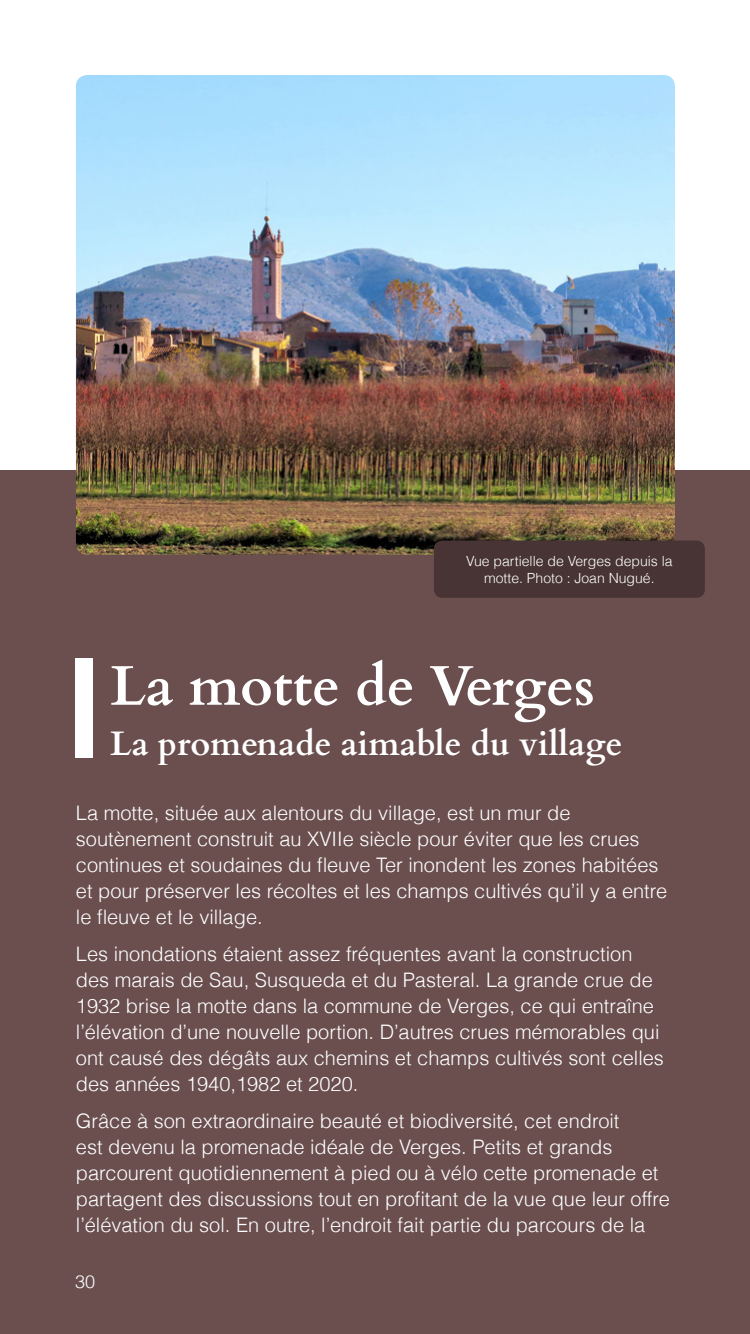
<style>
.page{position:relative;width:750px;height:1334px;background:#fff}
.page>*{position:absolute;margin:0;border:0;box-sizing:border-box;transform-origin:0 0}
.t1{font:700 56px "Cardo";color:#fff}
.t2{font:700 34px "Cardo";color:#fff}
.t3{font:300 20px/26px "Helvetica";color:#fff}
.t4{font:300 18px "Helvetica";color:#fff}
.t5{font:300 14px/16.8px "Helvetica";color:#fff;text-align:center}
</style>
<div class="page">
<div style="left:0;top:471px;width:750px;height:863px;background:#6b4f4f"></div>
<img style="left:76px;top:75px;width:599px;height:480px">
<div style="left:434px;top:541px;width:271px;height:57px;background:#483434;border-radius:9px"></div>
<div style="left:75px;top:658px;width:17px;height:100px;background:#fff"></div>
<p class="t5" style="left:466px;top:552px;width:208px">Vue partielle de Verges depuis la motte. Photo : Joan Nugué.</p>
<p class="t1" style="left:110px;top:641px;width:486px">La motte de Verges</p>
<p class="t2" style="left:110px;top:716px;width:514px">La promenade aimable du village</p>
<p class="t3" style="left:76px;top:799px;width:593px">La motte, située aux alentours du village, est un mur de soutènement construit au XVIIe siècle pour éviter que les crues continues et soudaines du fleuve Ter inondent les zones habitées et pour préserver les récoltes et les champs cultivés qu’il y a entre le fleuve et le village.</p>
<p class="t3" style="left:76px;top:940px;width:590px">Les inondations étaient assez fréquentes avant la construction des marais de Sau, Susqueda et du Pasteral. La grande crue de 1932 brise la motte dans la commune de Verges, ce qui entraîne l’élévation d’une nouvelle portion. D’autres crues mémorables qui ont causé des dégâts aux chemins et champs cultivés sont celles des années 1940,1982 et 2020.</p>
<p class="t3" style="left:76px;top:1107px;width:595px">Grâce à son extraordinaire beauté et biodiversité, cet endroit<br>est devenu la promenade idéale de Verges. Petits et grands parcourent quotidiennement à pied ou à vélo cette promenade et partagent des discussions tout en profitant de la vue que leur offre l’élévation du sol. En outre, l’endroit fait partie du parcours de la</p>
<p class="t4" style="left:75px;top:1268px;width:22px">30</p>
</div>
